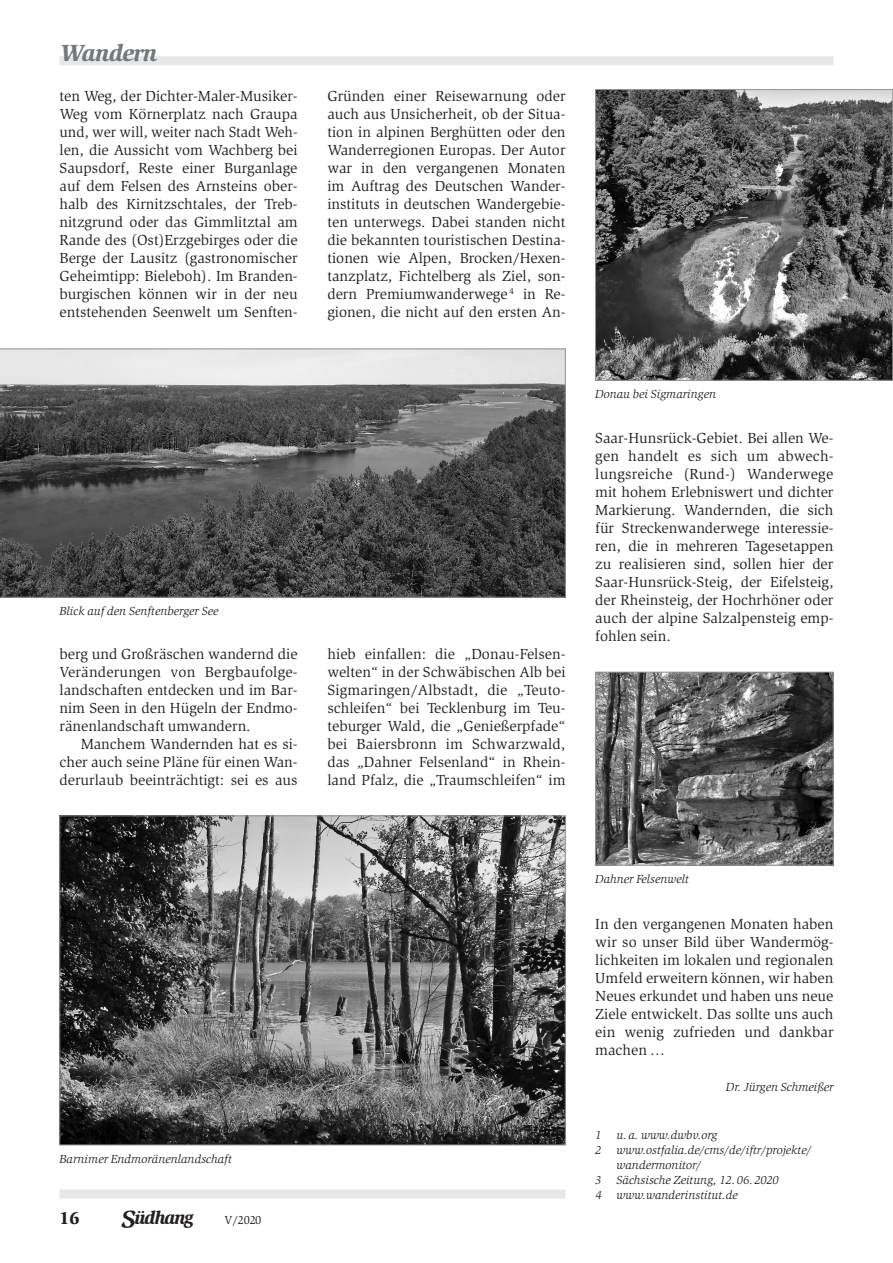
<style>
.page{position:relative;width:893px;height:1263px;background:#fff}
.page>*{position:absolute;margin:0;border:0;box-sizing:border-box;transform-origin:0 0}
.t1{font:italic 900 24px "Slimbach";letter-spacing:-.035em;color:#76787b}
.t2{font:900 18px "Slimbach";color:#231f20}
.t3{font:18px "Hillez Logozv 07";color:#231f20}
.t4{font:15px/18px "Slimbach";color:#231f20;text-align:justify}
.t5{font:italic 12px/15px "Slimbach";color:#231f20}
.t6{font:12px "Slimbach";color:#231f20}
</style>
<div class="page">
<div style="left:60px;top:1189px;width:506px;height:9px;background:#e6e7e9"></div>
<div style="left:60px;top:56px;width:773px;height:9px;background:#e6e7e9"></div>
<svg style="left:0;top:349px;width:566px;height:248px;background:#646464"></svg>
<img style="left:62px;top:818px;width:502px;height:325px">
<img style="left:597px;top:91px;width:294px;height:288px">
<div style="left:595px;top:89px;width:298px;height:292px;border:1px solid #939598"></div>
<img style="left:597px;top:674px;width:234px;height:189px">
<div style="left:595px;top:672px;width:238px;height:193px;border:1px solid #939598"></div>
<h1 class="t1" style="left:60px;top:38px;width:100px">Wandern</h1>
<p class="t4" style="left:60px;top:87px;width:240px">ten Weg, der Dichter-Maler-Musiker-Weg vom Körnerplatz nach Graupa und, wer will, weiter nach Stadt Weh&shy;len, die Aussicht vom Wachberg bei Saupsdorf, Reste einer Burganlage auf dem Felsen des Arnsteins ober&shy;halb des Kirnitzschtales, der Treb&shy;nitzgrund oder das Gimmlitztal am Rande des (Ost)Erzgebirges oder die Berge der Lausitz (gastronomischer Geheimtipp: Bieleboh). Im Branden&shy;burgischen können wir in der neu entstehenden Seenwelt um Senften-</p>
<p class="t5" style="left:60px;top:603px;width:160px">Blick auf den Senftenberger See</p>
<p class="t4" style="left:60px;top:645px;width:240px">berg und Großräschen wandernd die Veränderungen von Bergbaufolge&shy;landschaften entdecken und im Bar&shy;nim Seen in den Hügeln der Endmo&shy;ränenlandschaft umwandern.</p>
<p class="t4" style="left:60px;top:735px;width:240px;text-indent:21px">Manchem Wandernden hat es si&shy;cher auch seine Pläne für einen Wan&shy;derurlaub beeinträchtigt: sei es aus</p>
<p class="t4" style="left:327px;top:87px;width:240px">Gründen einer Reisewarnung oder auch aus Unsicherheit, ob der Situa&shy;tion in alpinen Berghütten oder den Wanderregionen Europas. Der Autor war in den vergangenen Monaten im Auftrag des Deutschen Wander&shy;instituts in deutschen Wandergebie&shy;ten unterwegs. Dabei standen nicht die bekannten touristischen Destina&shy;tionen wie Alpen, Brocken/Hexen&shy;tanzplatz, Fichtelberg als Ziel, son&shy;dern Premiumwanderwege <sup>4</sup> in Re&shy;gionen, die nicht auf den ersten An-</p>
<p class="t4" style="left:327px;top:645px;width:240px">hieb einfallen: die „Donau-Felsen&shy;welten“ in der Schwäbischen Alb bei Sigmaringen/Albstadt, die „Teuto&shy;schleifen“ bei Tecklenburg im Teu&shy;teburger Wald, die „Genießerpfade“ bei Baiersbronn im Schwarzwald, das „Dahner Felsenland“ in Rhein&shy;land Pfalz, die „Traumschleifen“ im</p>
<p class="t5" style="left:595px;top:387px;width:122px">Donau bei Sigmaringen</p>
<p class="t4" style="left:595px;top:429px;width:240px">Saar-Hunsrück-Gebiet. Bei allen We&shy;gen handelt es sich um abwech&shy;lungsreiche (Rund-) Wanderwege mit hohem Erlebniswert und dichter Markierung. Wandernden, die sich für Streckenwanderwege interessie&shy;ren, die in mehreren Tagesetappen zu realisieren sind, sollen hier der Saar-Hunsrück-Steig, der Eifelsteig, der Rheinsteig, der Hochrhöner oder auch der alpine Salzalpensteig emp&shy;fohlen sein.</p>
<p class="t5" style="left:60px;top:1151px;width:174px">Barnimer Endmoränenlandschaft</p>
<p class="t2" style="left:60px;top:1207px;width:21px">16</p>
<p class="t3" style="left:121px;top:1209px;width:75px">ü</p>
<p class="t6" style="left:224px;top:1213px;width:39px">V/2020</p>
<p class="t5" style="left:595px;top:871px;width:95px">Dahner Felsenwelt</p>
<p class="t4" style="left:595px;top:915px;width:240px">In den vergangenen Monaten haben wir so unser Bild über Wandermög&shy;lichkeiten im lokalen und regionalen Umfeld erweitern können, wir haben Neues erkundet und haben uns neue Ziele entwickelt. Das sollte uns auch ein wenig zufrieden und dankbar machen …</p>
<p class="t5" style="left:726px;top:1079px;width:109px">Dr. Jürgen Schmeißer</p>
<p class="t5" style="left:595px;top:1127px;width:8px">1</p>
<p class="t5" style="left:617px;top:1127px;width:102px">u.a. www.dwbv.org</p>
<p class="t5" style="left:595px;top:1142px;width:8px">2</p>
<p class="t5" style="left:617px;top:1142px;width:196px">www.ostfalia.de/cms/de/iftr/projekte/ wandermonitor/</p>
<p class="t5" style="left:595px;top:1172px;width:8px">3</p>
<p class="t5" style="left:617px;top:1172px;width:163px">Sächsische Zeitung, 12.06.2020</p>
<p class="t5" style="left:595px;top:1187px;width:8px">4</p>
<p class="t5" style="left:617px;top:1187px;width:123px">www.wanderinstitut.de</p>
</div>
